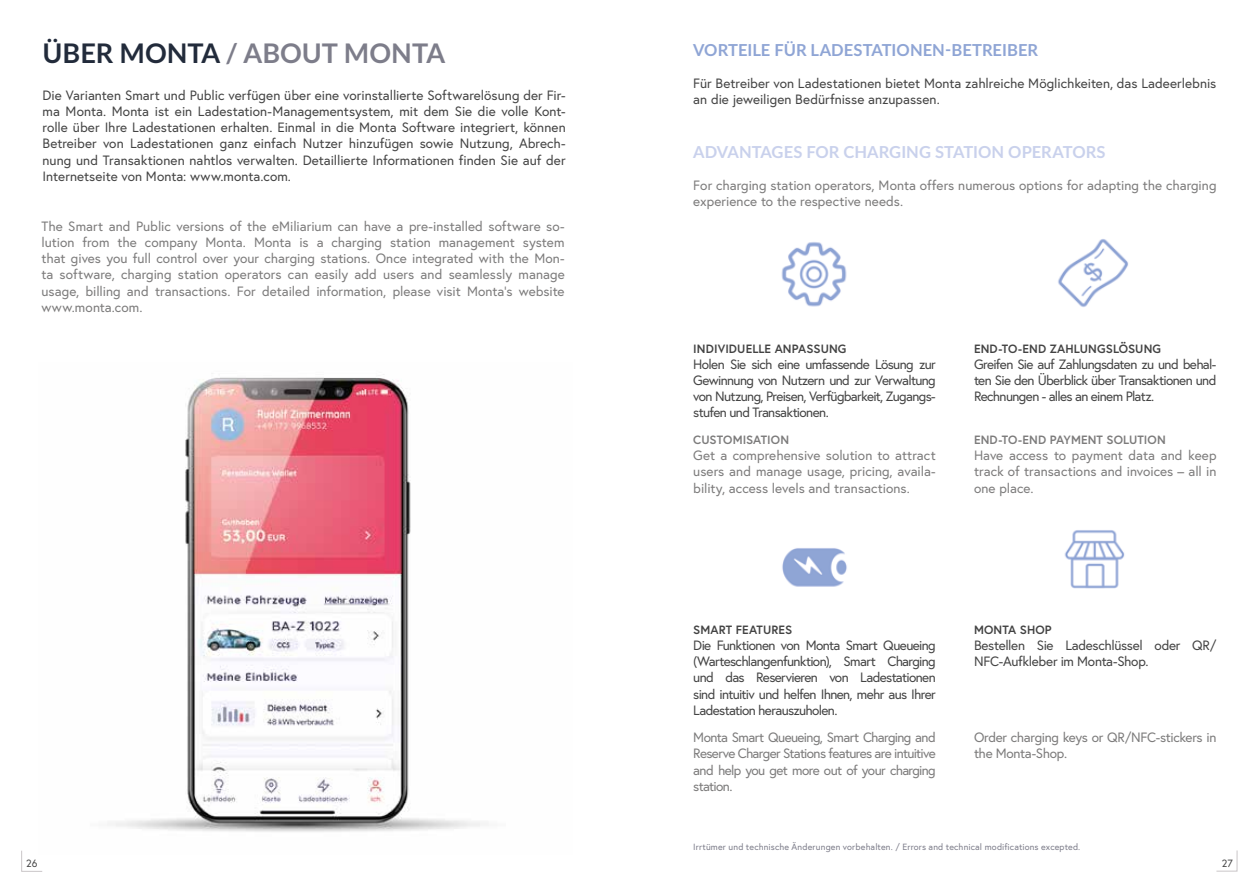
<style>
.page{position:relative;width:1259px;height:893px;background:#fff}
.page>*{position:absolute;margin:0;border:0;box-sizing:border-box;transform-origin:0 0}
.t1{font:700 27px "Lato";color:#7d7d8a}
.t2{font:700 16.5px "Lato";letter-spacing:.005em;color:#c9d1ec}
.t3{font:700 16.5px "Lato";letter-spacing:.005em;color:#8fa5d5}
.t4{font:13.5px/16.2px "Europa";letter-spacing:-.02em;color:#434343;text-align:justify}
.t5{font:13.5px/16.2px "Europa";color:#7c7b7b;text-align:justify}
.t6{font:13.5px/16.2px "Europa";color:#434343}
.t7{font:13.5px/16.2px "Europa";letter-spacing:-.025em;color:#7c7b7b}
.t8{font:700 12px "Europa";letter-spacing:.01em;color:#434343}
.t9{font:700 12px "Europa";letter-spacing:.005em;color:#7c7b7b}
.t10{font:10.5px "Europa";color:#434343}
.t11{font:9px "Europa";letter-spacing:.015em;color:#7d7d8a}
.s1{color:#222b3b}
</style>
<div class="page">
<svg style="left:21px;top:850px;width:22px;height:22px"></svg>
<img style="left:1064px;top:530px;width:61px;height:59px">
<img style="left:781px;top:242px;width:66px;height:65px">
<img style="left:1058px;top:239px;width:71px;height:68px">
<svg style="left:1216px;top:850px;width:21px;height:22px"></svg>
<img style="left:782px;top:548px;width:65px;height:39px">
<img style="left:39px;top:374px;width:449px;height:480px">
<h1 class="t1" style="left:43px;top:33px;width:404px"><span class="s1">ÜBER MONTA</span> / ABOUT MONTA</h1>
<p class="t4" style="left:43px;top:87px;width:525px">Die Varianten Smart und Public verfügen über eine vorinstallierte Softwarelösung der Fir&shy;ma Monta. Monta ist ein Ladestation-Managementsystem, mit dem Sie die volle Kont&shy;rolle über Ihre Ladestationen erhalten. Einmal in die Monta Software integriert, können Betreiber von Ladestationen ganz einfach Nutzer hinzufügen sowie Nutzung, Abrech&shy;nung und Transaktionen nahtlos verwalten. Detaillierte Informationen finden Sie auf der Internetseite von Monta: www.monta.com.</p>
<p class="t5" style="left:41px;top:218px;width:525px">The Smart and Public versions of the eMiliarium can have a pre-installed software so&shy;lution from the company Monta. Monta is a charging station management system that gives you full control over your charging stations. Once integrated with the Mon&shy;ta software, charging station operators can easily add users and seamlessly manage usage, billing and transactions. For detailed information, please visit Monta‘s website www.monta.com.</p>
<p class="t3" style="left:693px;top:38px;width:346px">VORTEILE FÜR LADESTATIONEN-BETREIBER</p>
<p class="t6" style="left:693px;top:75px;width:524px">Für Betreiber von Ladestationen bietet Monta zahlreiche Möglichkeiten, das Ladeerlebnis an die jeweiligen Bedürfnisse anzupassen.</p>
<p class="t2" style="left:693px;top:140px;width:414px">ADVANTAGES FOR CHARGING STATION OPERATORS</p>
<p class="t5" style="left:693px;top:177px;width:525px">For charging station operators, Monta offers numerous options for adapting the charging experience to the respective needs.</p>
<p class="t8" style="left:693px;top:340px;width:155px">INDIVIDUELLE ANPASSUNG</p>
<p class="t4" style="left:693px;top:356px;width:244px">Holen Sie sich eine umfassende Lösung zur Gewinnung von Nutzern und zur Verwaltung von Nutzung, Preisen, Verfügbarkeit, Zugangs&shy;stufen und Transaktionen.</p>
<p class="t9" style="left:693px;top:432px;width:97px">CUSTOMISATION</p>
<p class="t5" style="left:693px;top:447px;width:244px">Get a comprehensive solution to attract users and manage usage, pricing, availa&shy;bility, access levels and transactions.</p>
<p class="t8" style="left:974px;top:340px;width:189px">END-TO-END ZAHLUNGSLÖSUNG</p>
<p class="t4" style="left:974px;top:356px;width:244px">Greifen Sie auf Zahlungsdaten zu und behal&shy;ten Sie den Überblick über Transaktionen und Rechnungen - alles an einem Platz.</p>
<p class="t9" style="left:974px;top:432px;width:193px">END-TO-END PAYMENT SOLUTION</p>
<p class="t5" style="left:974px;top:447px;width:244px">Have access to payment data and keep track of transactions and invoices – all in one place.</p>
<p class="t8" style="left:693px;top:621px;width:101px">SMART FEATURES</p>
<p class="t4" style="left:693px;top:637px;width:244px">Die Funktionen von Monta Smart Queueing (Warteschlangenfunktion), Smart Charging und das Reservieren von Ladestationen sind intuitiv und helfen Ihnen, mehr aus Ihrer Ladestation herauszuholen.</p>
<p class="t8" style="left:974px;top:621px;width:79px">MONTA SHOP</p>
<p class="t4" style="left:974px;top:637px;width:244px">Bestellen Sie Ladeschlüssel oder QR/<br>NFC-Aufkleber im Monta-Shop.</p>
<p class="t5" style="left:693px;top:729px;width:244px">Monta Smart Queueing, Smart Charging and Reserve Charger Stations features are intuitive and help you get more out of your charging station.</p>
<p class="t7" style="left:974px;top:729px;width:244px">Order charging keys or QR/NFC-stickers in the Monta-Shop.</p>
<p class="t11" style="left:693px;top:841px;width:388px">Irrtümer und technische Änderungen vorbehalten. / Errors and technical modifications excepted.</p>
<p class="t10" style="left:26px;top:856px;width:13px">26</p>
<p class="t10" style="left:1221px;top:856px;width:12px">27</p>
</div>
